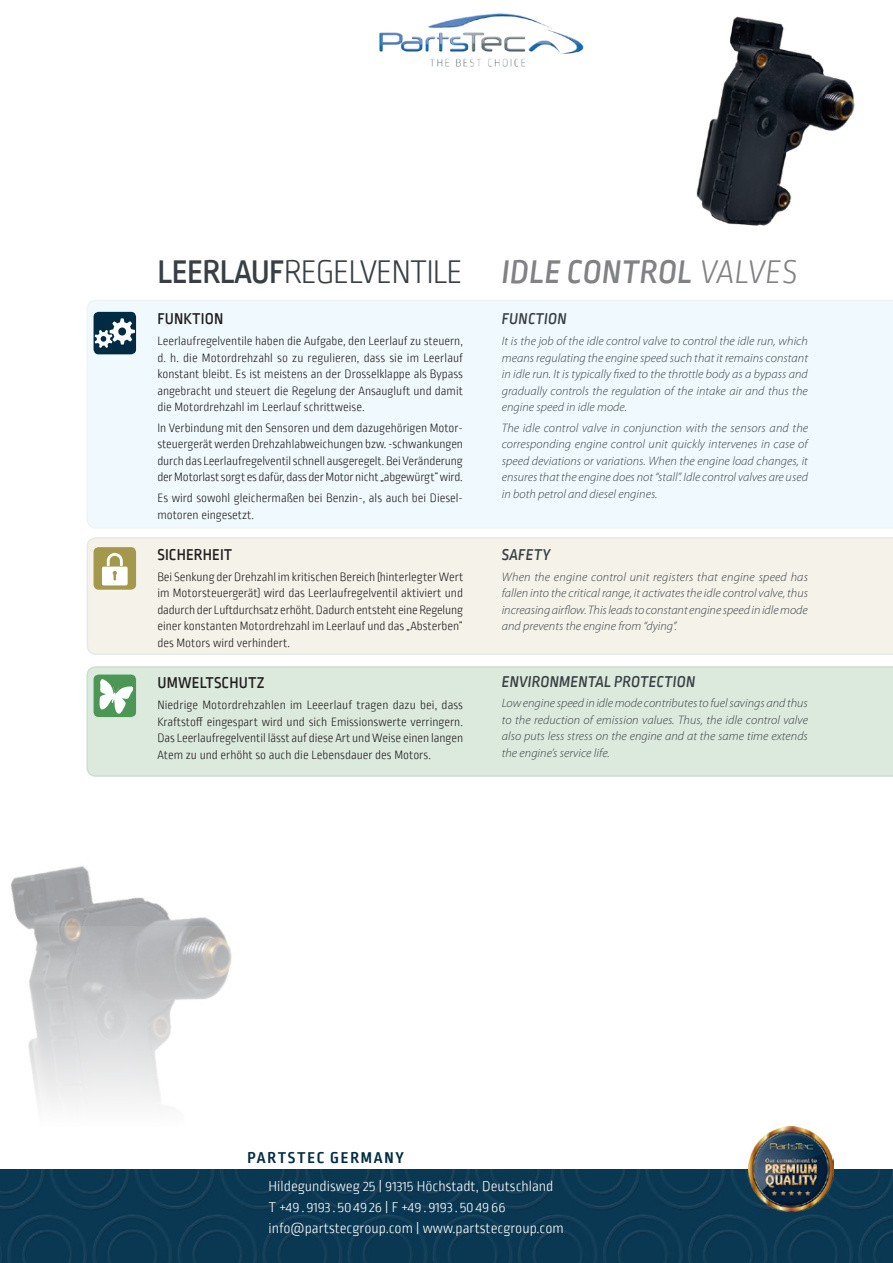
<style>
.page{position:relative;width:893px;height:1263px;background:#fff}
.page>*{position:absolute;margin:0;border:0;box-sizing:border-box;transform-origin:0 0}
.Head_Back{font:300 34.5px "Ropa Sans PTT";letter-spacing:-.035em;color:#393f43}
.Head_Back_englisch{font:italic 500 34.5px "Ropa Sans PTT";letter-spacing:.01em;color:#808285}
.Copy_head_englisch{font:italic 500 16.5px "Ropa Sans PTT";letter-spacing:.01em;color:#393f43}
.Copy_head{font:500 16.5px "Ropa Sans PTT";letter-spacing:.01em;color:#231f20}
.t1{font:700 16.5px "Ropa Sans PTT";letter-spacing:.11em;color:#002c43}
.Copy_englisch{font:italic 500 16.5px "Ropa Sans PTT";letter-spacing:.01em;color:#393f43}
.Adresse_deutschland{font:300 15px "Ropa Sans PTT";color:#fff}
.Copy_deutsch{font:300 12.75px/16.5px "Ropa Sans PTT";color:#231f20;text-align:justify}
.Copy_englisch-2{font:italic 300 12.3px/16.5px "Myriad Pro";letter-spacing:.005em;color:#393f43;text-align:justify}
.s1{font-weight:500}
.s2{font-weight:300}
</style>
<div class="page">
<img style="left:10px;top:866px;width:208px;height:60px">
<svg style="left:24px;top:926px;width:208px;height:180px"></svg>
<div style="left:86px;top:666px;width:807px;height:111px;background:#dceadd"></div>
<div style="left:87px;top:300px;width:806px;height:228px;background:#f0fafe"></div>
<div style="left:87px;top:537px;width:806px;height:118px;background:#f4f2e9"></div>
<div style="left:94px;top:312px;width:42px;height:42px;background:#002c43;border-radius:5px"></div>
<svg style="left:95px;top:318px;width:40px;height:30px"></svg>
<div style="left:94px;top:547px;width:42px;height:43px;background:#a3984b;border-radius:5px"></div>
<svg style="left:102px;top:553px;width:26px;height:32px"></svg>
<div style="left:94px;top:674px;width:42px;height:43px;background:#4d9756;border-radius:5px"></div>
<svg style="left:99px;top:679px;width:34px;height:35px"></svg>
<img style="left:696px;top:16px;width:159px;height:210px">
<img style="left:0;top:1169px;width:893px;height:94px">
<img style="left:748px;top:1127px;width:85px;height:85px">
<img style="left:379px;top:13px;width:205px;height:54px">
<p class="Head_Back" style="left:157px;top:253px;width:307px"><span class="s1">LEERLAUF</span>REGELVENTILE</p>
<p class="Copy_head" style="left:157px;top:310px;width:67px">FUNKTION</p>
<p class="Copy_deutsch" style="left:157px;top:333px;width:307px">Leerlaufregelventile haben die Aufgabe, den Leerlauf zu steuern, d. h. die Motordrehzahl so zu regulieren, dass sie im Leerlauf konstant bleibt. Es ist meistens an der Drosselklappe als Bypass angebracht und steuert die Regelung der Ansaugluft und damit die Motordrehzahl im Leerlauf schrittweise.</p>
<p class="Copy_deutsch" style="left:157px;top:420px;width:307px">In Verbindung mit den Sensoren und dem dazugehörigen Motor&shy;steuergerät werden Drehzahlabweichungen bzw. -schwankungen durch das Leerlaufregelventil schnell ausgeregelt. Bei Veränderung der Motorlast sorgt es dafür, dass der Motor nicht „abgewürgt“ wird.</p>
<p class="Copy_deutsch" style="left:157px;top:490px;width:307px">Es wird sowohl gleichermaßen bei Benzin-, als auch bei Diesel&shy;motoren eingesetzt.</p>
<p class="Copy_head" style="left:157px;top:546px;width:76px">SICHERHEIT</p>
<p class="Copy_deutsch" style="left:157px;top:569px;width:307px">Bei Senkung der Drehzahl im kritischen Bereich (hinterlegter Wert im Motorsteuergerät) wird das Leerlaufregelventil aktiviert und dadurch der Luftdurchsatz erhöht. Dadurch entsteht eine Regelung einer konstanten Motordrehzahl im Leerlauf und das „Absterben“ des Motors wird verhindert.</p>
<p class="Copy_head" style="left:157px;top:674px;width:109px">UMWELTSCHUTZ</p>
<p class="Copy_deutsch" style="left:157px;top:697px;width:307px">Niedrige Motordrehzahlen im Leeerlauf tragen dazu bei, dass Kraftstoff eingespart wird und sich Emissionswerte verringern.<br>Das Leerlaufregelventil lässt auf diese Art und Weise einen langen Atem zu und erhöht so auch die Lebensdauer des Motors.</p>
<p class="Head_Back_englisch" style="left:502px;top:252px;width:297px">IDLE CONTROL <span class="s2">VALVES</span></p>
<p class="Copy_head_englisch" style="left:502px;top:309px;width:66px">FUNCTION</p>
<p class="Copy_englisch-2" style="left:502px;top:333px;width:308px">It is the job of the idle control valve to control the idle run, which means regulating the engine speed such that it remains constant in idle run. It is typically fixed to the throttle body as a bypass and gradually controls the regulation of the intake air and thus the engine speed in idle mode.</p>
<p class="Copy_englisch-2" style="left:502px;top:419px;width:308px">The idle control valve in conjunction with the sensors and the corresponding engine control unit quickly intervenes in case of speed deviations or variations. When the engine load changes, it ensures that the engine does not “stall”. Idle control valves are used in both petrol and diesel engines.</p>
<p class="Copy_englisch" style="left:502px;top:545px;width:50px">SAFETY</p>
<p class="Copy_englisch-2" style="left:502px;top:568px;width:308px">When the engine control unit registers that engine speed has fallen into the critical range, it activates the idle control valve, thus increasing airflow. This leads to constant engine speed in idle mode and prevents the engine from “dying”.</p>
<p class="Copy_head_englisch" style="left:502px;top:672px;width:195px">ENVIRONMENTAL PROTECTION</p>
<p class="Copy_englisch-2" style="left:502px;top:695px;width:308px">Low engine speed in idle mode contributes to fuel savings and thus to the reduction of emission values. Thus, the idle control valve also puts less stress on the engine and at the same time extends the engine’s service life.</p>
<p class="t1" style="left:247px;top:1148px;width:158px">PARTSTEC GERMANY</p>
<p class="Adresse_deutschland" style="left:269px;top:1178px;width:286px">Hildegundisweg 25 | 91315 Höchstadt, Deutschland</p>
<p class="Adresse_deutschland" style="left:269px;top:1199px;width:238px">T +49.9193.504926 | F +49.9193.504966</p>
<p class="Adresse_deutschland" style="left:269px;top:1220px;width:297px">info@partstecgroup.com | www.partstecgroup.com</p>
</div>
